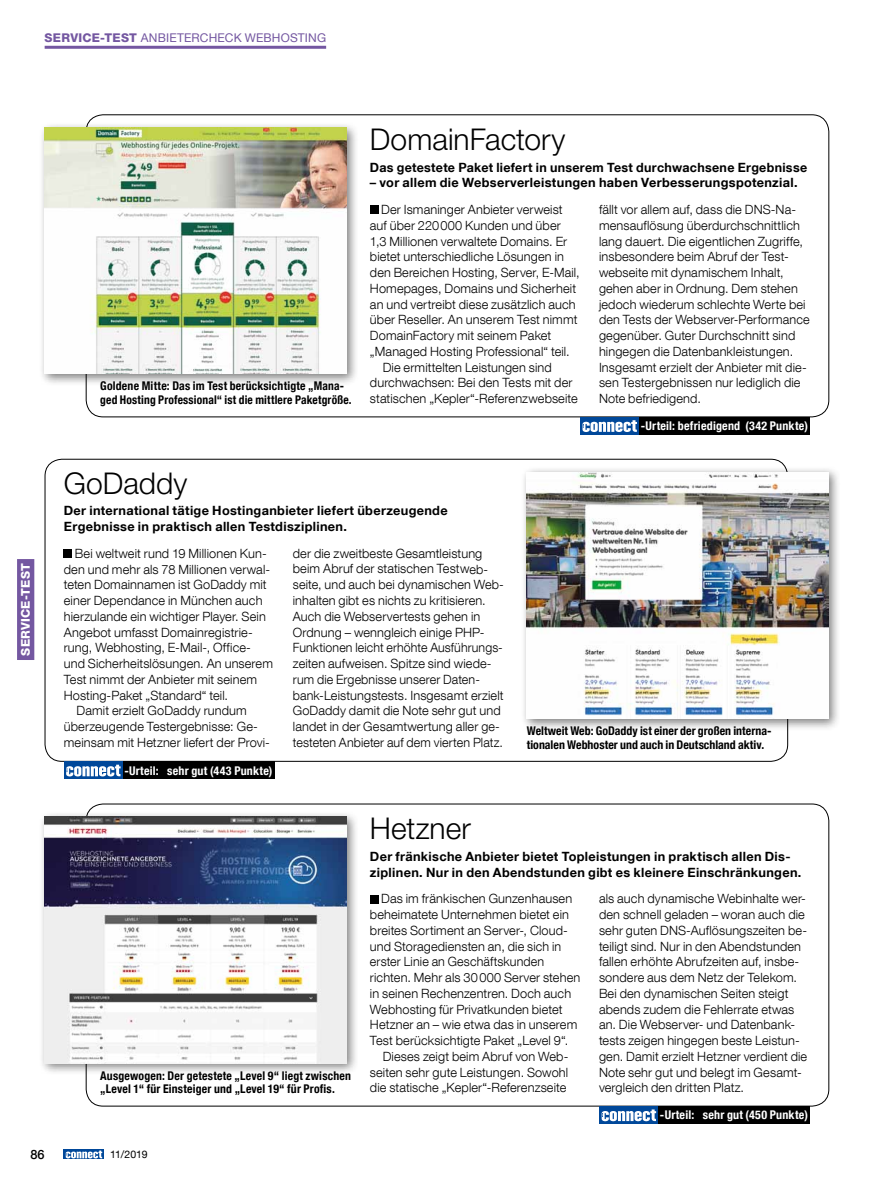
<style>
.page{position:relative;width:893px;height:1191px;background:#fff}
.page>*{position:absolute;margin:0;border:0;box-sizing:border-box;transform-origin:0 0}
.t1{font:300 30px "Helvetica Neue LT Pro";color:#000}
.t2{font:300 12.75px/15.8px "Helvetica Neue LT Com";letter-spacing:.01em;color:#000}
.t3{font:700 12.75px/15.8px "Helvetica Neue LT Com";letter-spacing:.025em;color:#000}
.t4{font:500 12.75px "Helvetica Neue LT Com";color:#000}
.t5{font:700 condensed 12px/13.5px "Helvetica Neue LT Com";letter-spacing:.015em;color:#000}
.t6{font:700 condensed 12px "Helvetica Neue LT Com";letter-spacing:.02em;color:#fff}
.t7{font:12px "Helvetica Neue LT Com";letter-spacing:.01em;color:#7457a1}
.t8{font:800 12px "Helvetica Neue LT Com";letter-spacing:.02em;color:#fff}
.t9{font:10.5px "Helvetica Neue LT Com";letter-spacing:-.015em;color:#000}
.s1{font-weight:800}
</style>
<div class="page">
<div style="left:39px;top:121px;width:320px;height:265px;background:#000;opacity:.5"></div>
<img style="left:45px;top:127px;width:302px;height:247px">
<div style="left:39px;top:810px;width:320px;height:265px;background:#000;opacity:.5"></div>
<img style="left:45px;top:816px;width:302px;height:247px">
<div style="left:521px;top:466px;width:320px;height:265px;background:#000;opacity:.5"></div>
<img style="left:527px;top:472px;width:302px;height:246px">
<svg style="left:64px;top:1149px;width:40px;height:10px"></svg>
<svg style="left:66px;top:1150px;width:36px;height:8px"></svg>
<div style="left:17px;top:559px;width:17px;height:101px;background:#7457a1"></div>
<hr style="left:45px;top:46px;width:281px;height:3px;background:#7457a1">
<div style="left:370px;top:206px;width:8px;height:8px;background:#000"></div>
<div style="left:370px;top:895px;width:8px;height:8px;background:#000"></div>
<div style="left:64px;top:549px;width:8px;height:9px;background:#000"></div>
<div style="left:580px;top:417px;width:230px;height:17px;background:#000"></div>
<div style="left:580px;top:417px;width:59px;height:17px;background:#00489a"></div>
<svg style="left:582px;top:420px;width:55px;height:12px"></svg>
<div style="left:600px;top:1106px;width:210px;height:17px;background:#000"></div>
<div style="left:600px;top:1106px;width:58px;height:17px;background:linear-gradient(to right,#00489a,#01499a)"></div>
<svg style="left:602px;top:1109px;width:54px;height:12px"></svg>
<div style="left:64px;top:761px;width:211px;height:17px;background:#000"></div>
<div style="left:64px;top:761px;width:59px;height:17px;background:linear-gradient(to right,#00489a,#00489a)"></div>
<svg style="left:66px;top:764px;width:55px;height:12px"></svg>
<p class="t7" style="left:45px;top:30px;width:283px"><span class="s1">SERVICE-TEST</span> ANBIETERCHECK WEBHOSTING</p>
<p class="t5" style="left:100px;top:379px;width:253px">Goldene Mitte: Das im Test berücksichtigte „Mana&shy;ged Hosting Professional“ ist die mittlere Paketgröße.</p>
<h1 class="t1" style="left:64px;top:464px;width:125px">GoDaddy</h1>
<h1 class="t1" style="left:370px;top:121px;width:197px">DomainFactory</h1>
<p class="t3" style="left:370px;top:159px;width:439px">Das getestete Paket liefert in unserem Test durchwachsene Ergebnisse</p>
<p class="t3" style="left:370px;top:174px;width:429px">– vor allem die Webserverleistungen haben Verbesserungspotenzial.</p>
<p class="t2" style="left:381px;top:201px;width:183px">Der Ismaninger Anbieter verweist</p>
<p class="t2" style="left:370px;top:217px;width:192px">auf über 220000 Kunden und über</p>
<p class="t2" style="left:370px;top:233px;width:199px">1,3 Millionen verwaltete Domains. Er</p>
<p class="t2" style="left:370px;top:249px;width:196px">bietet unterschiedliche Lösungen in</p>
<p class="t2" style="left:370px;top:264px;width:211px">den Bereichen Hosting, Server, E-Mail,</p>
<p class="t2" style="left:370px;top:280px;width:208px">Homepages, Domains und Sicherheit</p>
<p class="t2" style="left:370px;top:296px;width:207px">an und vertreibt diese zusätzlich auch</p>
<p class="t2" style="left:370px;top:312px;width:209px">über Reseller. An unserem Test nimmt</p>
<p class="t2" style="left:370px;top:327px;width:183px">DomainFactory mit seinem Paket</p>
<p class="t2" style="left:370px;top:343px;width:201px">„Managed Hosting Professional“ teil.</p>
<p class="t2" style="left:383px;top:359px;width:171px">Die ermittelten Leistungen sind</p>
<p class="t2" style="left:370px;top:375px;width:204px">durchwachsen: Bei den Tests mit der</p>
<p class="t2" style="left:370px;top:390px;width:209px">statischen „Kepler“-Referenzwebseite</p>
<p class="t2" style="left:599px;top:201px;width:212px">fällt vor allem auf, dass die DNS-Na&shy;mensauflösung überdurchschnittlich lang dauert. Die eigentlichen Zugriffe, insbesondere beim Abruf der Test&shy;webseite mit dynamischem Inhalt, gehen aber in Ordnung. Dem stehen jedoch wiederum schlechte Werte bei den Tests der Webserver-Performance gegenüber. Guter Durchschnitt sind hingegen die Datenbankleistungen.<br>Insgesamt erzielt der Anbieter mit die&shy;sen Testergebnissen nur lediglich die Note befriedigend.</p>
<p class="t6" style="left:641px;top:418px;width:169px">-Urteil: befriedigend (342 Punkte)</p>
<p class="t8" style="left:18px;top:656px;width:93px;rotate:-90deg">SERVICE-TEST</p>
<p class="t3" style="left:64px;top:502px;width:385px">Der international tätige Hostinganbieter liefert überzeugende<br>Ergebnisse in praktisch allen Testdisziplinen.</p>
<p class="t2" style="left:75px;top:545px;width:193px">Bei weltweit rund 19 Millionen Kun-</p>
<p class="t2" style="left:64px;top:561px;width:208px">den und mehr als 78 Millionen verwal-</p>
<p class="t2" style="left:64px;top:576px;width:204px">teten Domainnamen ist GoDaddy mit</p>
<p class="t2" style="left:64px;top:592px;width:200px">einer Dependance in München auch</p>
<p class="t2" style="left:64px;top:608px;width:204px">hierzulande ein wichtiger Player. Sein</p>
<p class="t2" style="left:64px;top:624px;width:190px">Angebot umfasst Domainregistrie-</p>
<p class="t2" style="left:64px;top:639px;width:187px">rung, Webhosting, E-Mail-, Office-</p>
<p class="t2" style="left:64px;top:655px;width:211px">und Sicherheitslösungen. An unserem</p>
<p class="t2" style="left:64px;top:671px;width:195px">Test nimmt der Anbieter mit seinem</p>
<p class="t2" style="left:64px;top:687px;width:166px">Hosting-Paket „Standard“ teil.</p>
<p class="t2" style="left:77px;top:702px;width:172px">Damit erzielt GoDaddy rundum</p>
<p class="t2" style="left:64px;top:718px;width:196px">überzeugende Testergebnisse: Ge-</p>
<p class="t2" style="left:64px;top:734px;width:208px">meinsam mit Hetzner liefert der Provi-</p>
<p class="t6" style="left:124px;top:763px;width:149px">-Urteil: sehr gut (443 Punkte)</p>
<p class="t2" style="left:293px;top:545px;width:213px">der die zweitbeste Gesamtleistung beim Abruf der statischen Testweb&shy;seite, und auch bei dynamischen Web&shy;inhalten gibt es nichts zu kritisieren.<br>Auch die Webservertests gehen in Ordnung – wenngleich einige PHP-Funktionen leicht erhöhte Ausführungs&shy;zeiten aufweisen. Spitze sind wiede&shy;rum die Ergebnisse unserer Daten&shy;bank-Leistungstests. Insgesamt erzielt GoDaddy damit die Note sehr gut und landet in der Gesamtwertung aller ge&shy;testeten Anbieter auf dem vierten Platz.</p>
<h1 class="t1" style="left:370px;top:810px;width:103px">Hetzner</h1>
<p class="t5" style="left:527px;top:724px;width:246px">Weltweit Web: GoDaddy ist einer der großen interna&shy;tionalen Webhoster und auch in Deutschland aktiv.</p>
<p class="t5" style="left:100px;top:1068px;width:252px">Ausgewogen: Der getestete „Level 9“ liegt zwischen „Level 1“ für Einsteiger und „Level 19“ für Profis.</p>
<p class="t3" style="left:370px;top:848px;width:433px">Der fränkische Anbieter bietet Topleistungen in praktisch allen Dis&shy;ziplinen. Nur in den Abendstunden gibt es kleinere Einschränkungen.</p>
<p class="t2" style="left:381px;top:890px;width:193px">Das im fränkischen Gunzenhausen</p>
<p class="t2" style="left:370px;top:906px;width:201px">beheimatete Unternehmen bietet ein</p>
<p class="t2" style="left:370px;top:922px;width:198px">breites Sortiment an Server-, Cloud-</p>
<p class="t2" style="left:370px;top:938px;width:193px">und Storagediensten an, die sich in</p>
<p class="t2" style="left:370px;top:953px;width:176px">erster Linie an Geschäftskunden</p>
<p class="t2" style="left:370px;top:969px;width:212px">richten. Mehr als 30000 Server stehen</p>
<p class="t2" style="left:370px;top:985px;width:203px">in seinen Rechenzentren. Doch auch</p>
<p class="t2" style="left:370px;top:1001px;width:194px">Webhosting für Privatkunden bietet</p>
<p class="t2" style="left:370px;top:1016px;width:209px">Hetzner an – wie etwa das in unserem</p>
<p class="t2" style="left:370px;top:1032px;width:200px">Test berücksichtigte Paket „Level 9“.</p>
<p class="t2" style="left:383px;top:1048px;width:187px">Dieses zeigt beim Abruf von Web-</p>
<p class="t2" style="left:370px;top:1064px;width:200px">seiten sehr gute Leistungen. Sowohl</p>
<p class="t2" style="left:370px;top:1079px;width:198px">die statische „Kepler“-Referenzseite</p>
<p class="t2" style="left:599px;top:890px;width:210px">als auch dynamische Webinhalte wer&shy;den schnell geladen – woran auch die sehr guten DNS-Auflösungszeiten be&shy;teiligt sind. Nur in den Abendstunden fallen erhöhte Abrufzeiten auf, insbe&shy;sondere aus dem Netz der Telekom.<br>Bei den dynamischen Seiten steigt abends zudem die Fehlerrate etwas an. Die Webserver- und Datenbank&shy;tests zeigen hingegen beste Leistun&shy;gen. Damit erzielt Hetzner verdient die Note sehr gut und belegt im Gesamt&shy;vergleich den dritten Platz.</p>
<p class="t6" style="left:660px;top:1107px;width:149px">-Urteil: sehr gut (450 Punkte)</p>
<p class="t4" style="left:30px;top:1146px;width:16px">86</p>
<p class="t9" style="left:110px;top:1148px;width:39px">11/2019</p>
</div>
